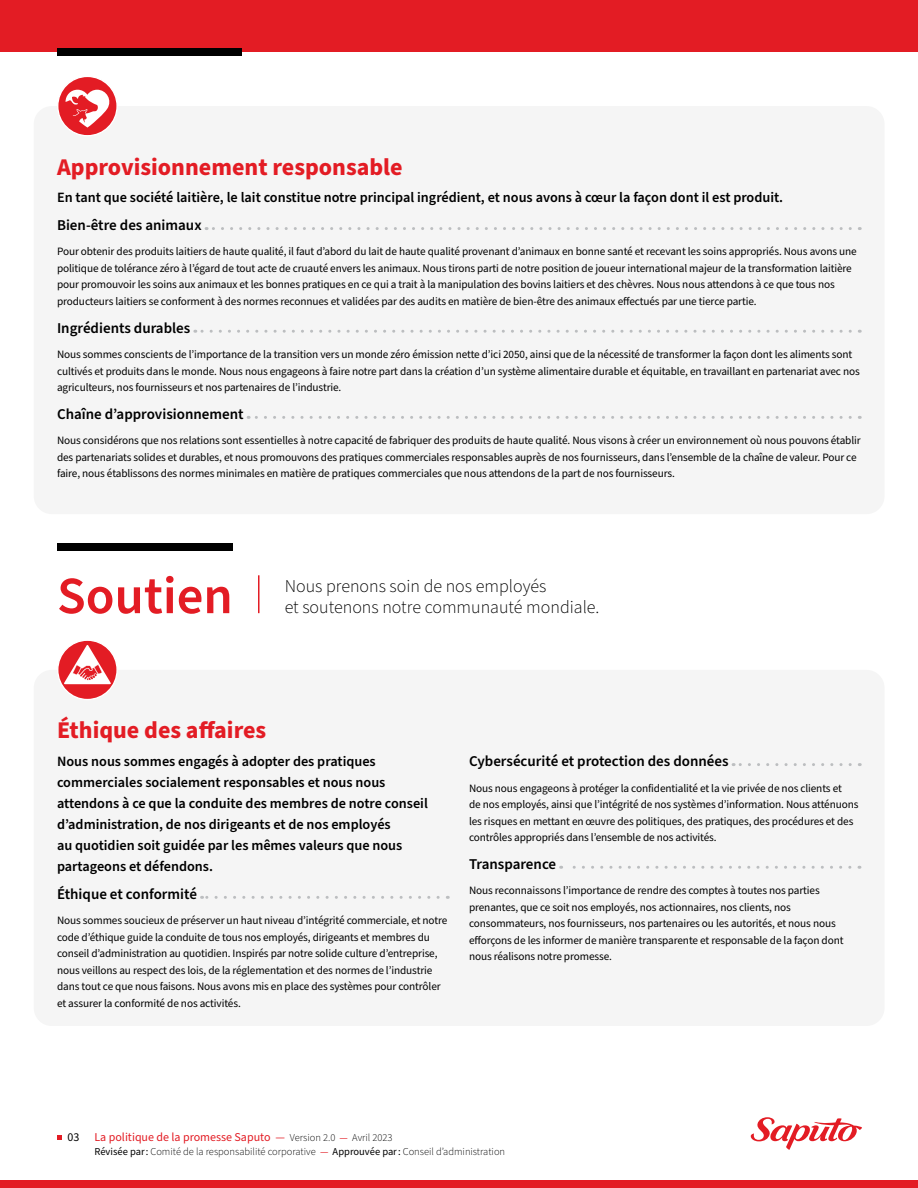
<style>
.page{position:relative;width:918px;height:1188px;background:#fff}
.page>*{position:absolute;margin:0;border:0;box-sizing:border-box;transform-origin:0 0}
.t1{font:600 52.5px "Source Sans Pro";color:#e31c24}
.t2{font:700 24px "Source Sans Pro";color:#e31c24}
.t3{font:300 18px/21.6px "Source Sans Pro";color:#000}
.t4{font:600 15px "Source Sans Pro";color:#000}
.t5{font:600 14.25px/21px "Source Sans Pro";color:#000}
.t6{font:12px "Source Sans Pro";color:#e31c24}
.t7{font:11.25px/16.5px "Source Sans Pro";letter-spacing:-.01em;color:#000}
.t8{font:300 10.5px "Source Sans Pro";color:#000}
.s1{color:#000}
.s2{font-weight:300;font-size:10.5px;color:#000}
.s3{font-size:10.5px}
.s4{font-weight:400}
.s5{font-weight:400;color:#e31c24}
</style>
<div class="page">
<div style="left:34px;top:106px;width:851px;height:408px;background:#f5f5f5;border-radius:18px"></div>
<div style="left:34px;top:670px;width:851px;height:356px;background:#f5f5f5;border-radius:18px"></div>
<svg style="left:58px;top:640px;width:59px;height:59px"></svg>
<div style="left:0;top:1180px;width:918px;height:8px;background:#e31c24"></div>
<div style="left:0;top:0;width:918px;height:52px;background:#e31c24"></div>
<svg style="left:750px;top:1117px;width:112px;height:33px"></svg>
<svg style="left:57px;top:1135px;width:5px;height:4px"></svg>
<svg style="left:58px;top:77px;width:59px;height:58px"></svg>
<svg style="left:206px;top:227px;width:644px;height:3px"></svg>
<svg style="left:195px;top:330px;width:655px;height:3px"></svg>
<svg style="left:248px;top:416px;width:602px;height:3px"></svg>
<div style="left:57px;top:543px;width:176px;height:8px;background:#000"></div>
<div style="left:57px;top:48px;width:185px;height:8px;background:#000"></div>
<hr style="left:258px;top:575px;width:2px;height:38px;background:#e31c24">
<svg style="left:202px;top:896px;width:236px;height:3px"></svg>
<svg style="left:733px;top:763px;width:117px;height:3px"></svg>
<svg style="left:561px;top:866px;width:289px;height:3px"></svg>
<h2 class="t2" style="left:57px;top:150px;width:347px">Approvisionnement responsable</h2>
<p class="t5" style="left:57px;top:188px;width:728px">En tant que société laitière, le lait constitue notre principal ingrédient, et nous avons à cœur la façon dont il est produit.</p>
<h3 class="t4" style="left:57px;top:215px;width:146px">Bien-être des animaux</h3>
<p class="t7" style="left:57px;top:244px;width:801px">Pour obtenir des produits laitiers de haute qualité, il faut d’abord du lait de haute qualité provenant d’animaux en bonne santé et recevant les soins appropriés. Nous avons une politique de tolérance zéro à l’égard de tout acte de cruauté envers les animaux. Nous tirons parti de notre position de joueur international majeur de la transformation laitière pour promouvoir les soins aux animaux et les bonnes pratiques en ce qui a trait à la manipulation des bovins laitiers et des chèvres. Nous nous attendons à ce que tous nos producteurs laitiers se conforment à des normes reconnues et validées par des audits en matière de bien-être des animaux effectués par une tierce partie.</p>
<h3 class="t4" style="left:57px;top:318px;width:135px">Ingrédients durables</h3>
<p class="t7" style="left:57px;top:347px;width:804px">Nous sommes conscients de l’importance de la transition vers un monde zéro émission nette d’ici 2050, ainsi que de la nécessité de transformer la façon dont les aliments sont cultivés et produits dans le monde. Nous nous engageons à faire notre part dans la création d’un système alimentaire durable et équitable, en travaillant en partenariat avec nos agriculteurs, nos fournisseurs et nos partenaires de l’industrie.</p>
<h3 class="t4" style="left:57px;top:404px;width:188px">Chaîne d’approvisionnement</h3>
<p class="t7" style="left:57px;top:433px;width:805px">Nous considérons que nos relations sont essentielles à notre capacité de fabriquer des produits de haute qualité. Nous visons à créer un environnement où nous pouvons établir des partenariats solides et durables, et nous promouvons des pratiques commerciales responsables auprès de nos fournisseurs, dans l’ensemble de la chaîne de valeur. Pour ce faire, nous établissons des normes minimales en matière de pratiques commerciales que nous attendons de la part de nos fournisseurs.</p>
<h1 class="t1" style="left:57px;top:561px;width:177px">Soutien</h1>
<h3 class="t3" style="left:285px;top:575px;width:316px">Nous prenons soin de nos employés<br>et soutenons notre communauté mondiale.</h3>
<h2 class="t2" style="left:57px;top:714px;width:211px">Éthique des affaires</h2>
<p class="t5" style="left:57px;top:751px;width:372px">Nous nous sommes engagés à adopter des pratiques commerciales socialement responsables et nous nous attendons à ce que la conduite des membres de notre conseil d’administration, de nos dirigeants et de nos employés<br>au quotidien soit guidée par les mêmes valeurs que nous partageons et défendons.</p>
<h3 class="t4" style="left:57px;top:884px;width:142px">Éthique et conformité</h3>
<p class="t7" style="left:57px;top:913px;width:392px">Nous sommes soucieux de préserver un haut niveau d’intégrité commerciale, et notre code d’éthique guide la conduite de tous nos employés, dirigeants et membres du conseil d’administration au quotidien. Inspirés par notre solide culture d’entreprise, nous veillons au respect des lois, de la réglementation et des normes de l’industrie dans tout ce que nous faisons. Nous avons mis en place des systèmes pour contrôler et assurer la conformité de nos activités.</p>
<h3 class="t4" style="left:469px;top:751px;width:261px">Cybersécurité et protection des données</h3>
<p class="t7" style="left:469px;top:780px;width:391px">Nous nous engageons à protéger la confidentialité et la vie privée de nos clients et<br>de nos employés, ainsi que l’intégrité de nos systèmes d’information. Nous atténuons les risques en mettant en œuvre des politiques, des pratiques, des procédures et des contrôles appropriés dans l’ensemble de nos activités.</p>
<h3 class="t4" style="left:469px;top:854px;width:89px">Transparence</h3>
<p class="t7" style="left:469px;top:883px;width:376px">Nous reconnaissons l’importance de rendre des comptes à toutes nos parties prenantes, que ce soit nos employés, nos actionnaires, nos clients, nos consommateurs, nos fournisseurs, nos partenaires ou les autorités, et nous nous efforçons de les informer de manière transparente et responsable de la façon dont nous réalisons notre promesse.</p>
<p class="t6" style="left:68px;top:1129px;width:327px"><span class="s1">03</span> La politique de la promesse Saputo — <span class="s2">Version 2.0</span> <span class="s3">—</span> <span class="s2">Avril 2023</span></p>
<p class="t8" style="left:95px;top:1144px;width:412px"><span class="s4">Révisée par :</span> Comité de la responsabilité corporative <span class="s5">—</span> <span class="s4">Approuvée par :</span> Conseil d’administration</p>
</div>
